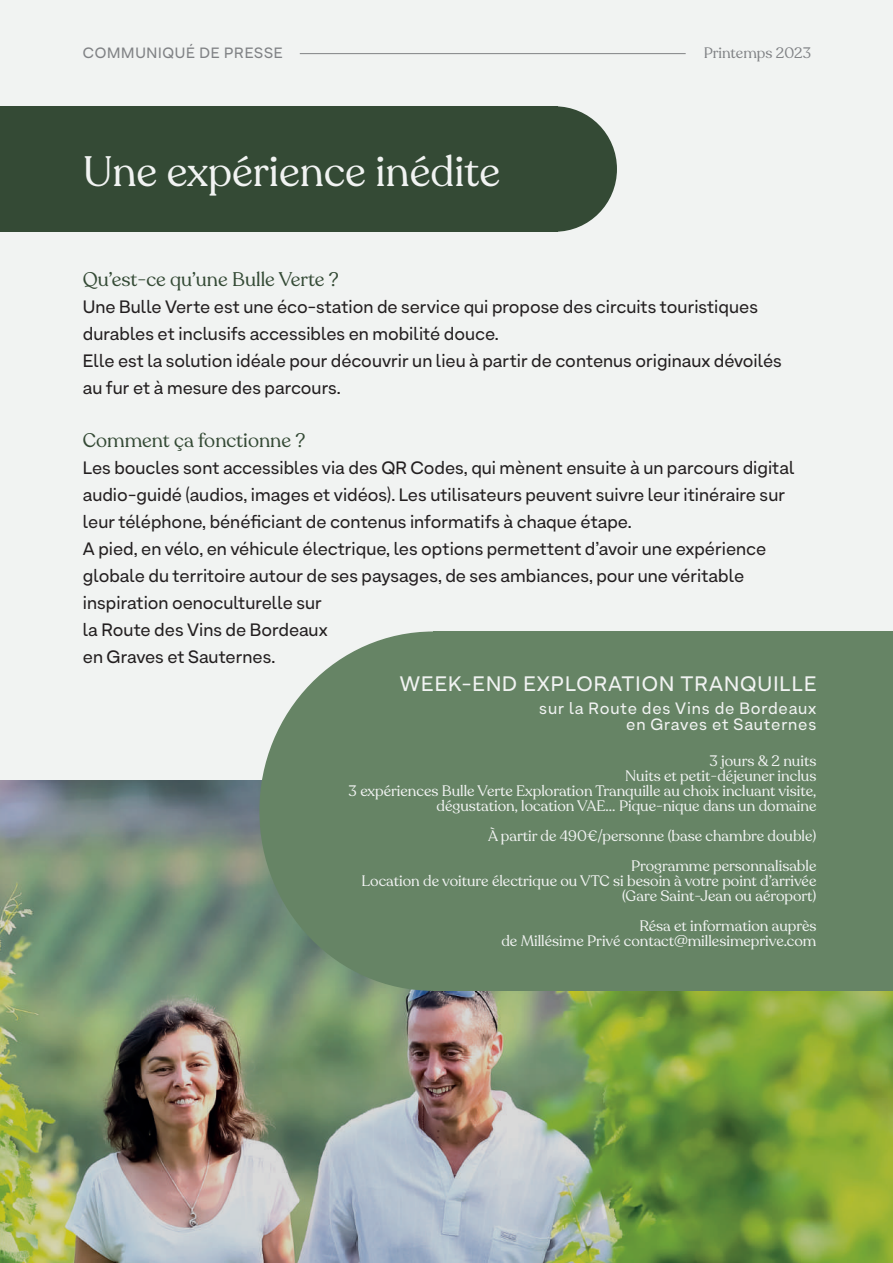
<style>
.page{position:relative;width:893px;height:1263px;background:#f1f3f2}
.page>*{position:absolute;margin:0;border:0;box-sizing:border-box;transform-origin:0 0}
.t1{font:42px "Recoleta";color:#f1f3f2}
.t2{font:21px "Armin Grotesk";letter-spacing:.05em;color:#f1f3f2}
.t3{font:19.5px "Recoleta";color:#344a35}
.t4{font:18px/27px "Armin Grotesk";color:#231f20}
.t5{font:16.5px/16.5px "Armin Grotesk";letter-spacing:.05em;color:#f1f3f2;text-align:right}
.t6{font:15px/15px "Recoleta";color:#f1f3f2;text-align:right}
.t7{font:15px "Armin Grotesk";letter-spacing:.05em;color:#808285}
.t8{font:15px "Recoleta";color:#808285}
</style>
<div class="page">
<hr style="left:300px;top:53px;width:386px;height:1px;background:#808285">
<img style="left:0;top:780px;width:893px;height:483px">
<div style="left:493px;top:106px;width:124px;height:126px;background:#344a35;border-radius:50%"></div>
<div style="left:0;top:106px;width:557px;height:126px;background:#344a35"></div>
<div style="left:259px;top:631px;width:348px;height:360px;background:#668465;border-radius:50%"></div>
<div style="left:434px;top:631px;width:459px;height:360px;background:#668465"></div>
<p class="t7" style="left:83px;top:44px;width:201px">COMMUNIQUÉ DE PRESSE</p>
<p class="t8" style="left:704px;top:44px;width:109px">Printemps 2023</p>
<h1 class="t1" style="left:83px;top:145px;width:419px">Une expérience inédite</h1>
<p class="t3" style="left:83px;top:268px;width:257px">Qu’est-ce qu’une Bulle Verte ?</p>
<p class="t4" style="left:83px;top:293px;width:700px">Une Bulle Verte est une éco-station de service qui propose des circuits touristiques durables et inclusifs accessibles en mobilité douce.<br>Elle est la solution idéale pour découvrir un lieu à partir de contenus originaux dévoilés au fur et à mesure des parcours.</p>
<p class="t3" style="left:83px;top:428px;width:224px">Comment ça fonctionne ?</p>
<p class="t4" style="left:83px;top:454px;width:713px">Les boucles sont accessibles via des QR Codes, qui mènent ensuite à un parcours digital audio-guidé (audios, images et vidéos). Les utilisateurs peuvent suivre leur itinéraire sur leur téléphone, bénéficiant de contenus informatifs à chaque étape.<br>A pied, en vélo, en véhicule électrique, les options permettent d’avoir une expérience globale du territoire autour de ses paysages, de ses ambiances, pour une véritable inspiration oenoculturelle sur<br>la Route des Vins de Bordeaux<br>en Graves et Sauternes.</p>
<p class="t2" style="left:400px;top:671px;width:418px">WEEK-END EXPLORATION TRANQUILLE</p>
<p class="t5" style="left:539px;top:699px;width:279px">sur la Route des Vins de Bordeaux en Graves et Sauternes</p>
<p class="t6" style="left:349px;top:754px;width:469px">3 jours &amp; 2 nuits<br>Nuits et petit-déjeuner inclus<br>3 expériences Bulle Verte Exploration Tranquille au choix incluant visite, dégustation, location VAE... Pique-nique dans un domaine</p>
<p class="t6" style="left:488px;top:821px;width:330px;line-height:30px">À partir de 490€/personne (base chambre double)<br>Programme personnalisable</p>
<p class="t6" style="left:362px;top:874px;width:456px">Location de voiture électrique ou VTC si besoin à votre point d’arrivée (Gare Saint-Jean ou aéroport)</p>
<p class="t6" style="left:501px;top:919px;width:317px">Résa et information auprès<br>de Millésime Privé contact@millesimeprive.com</p>
</div>
